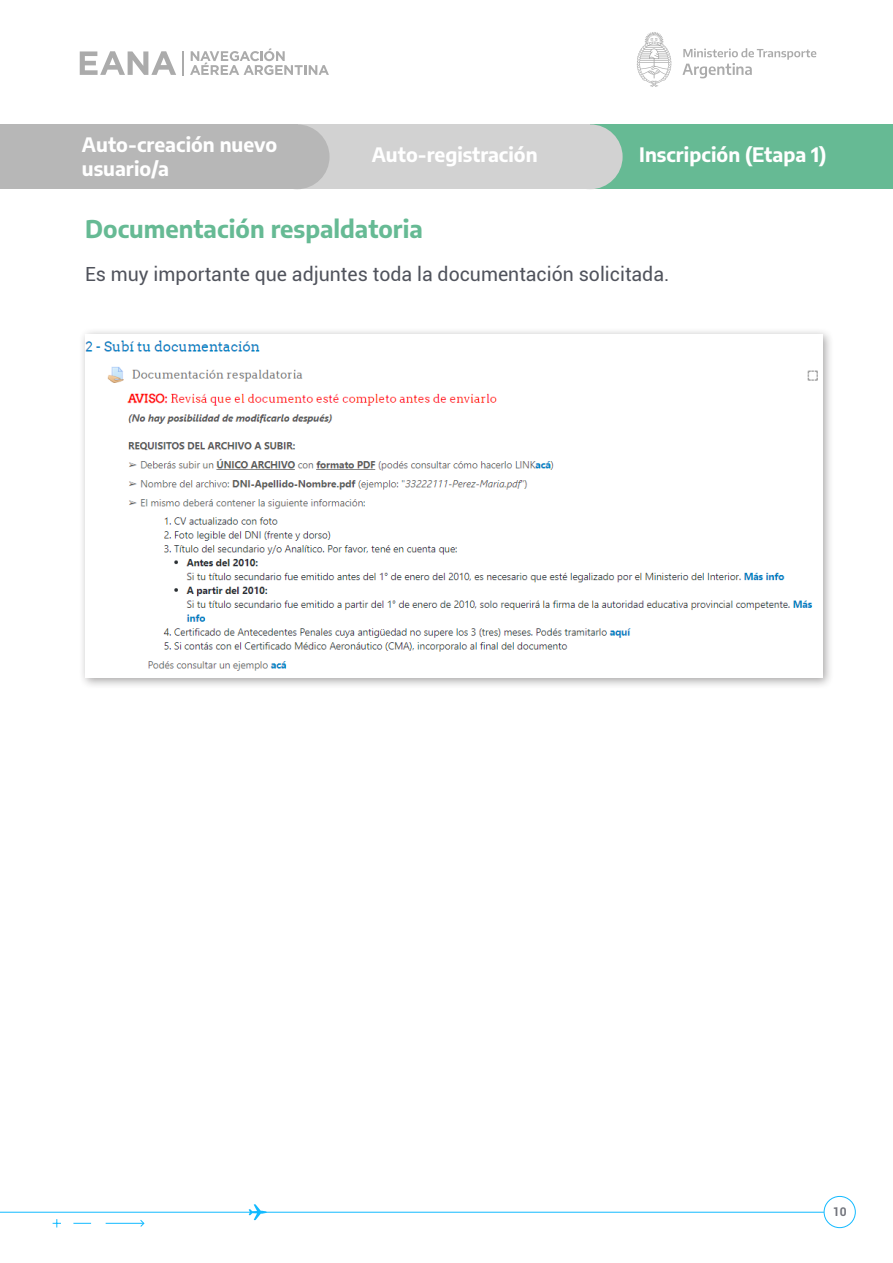
<style>
.page{position:relative;width:893px;height:1263px;background:#fff}
.page>*{position:absolute;margin:0;border:0;box-sizing:border-box;transform-origin:0 0}
.Títulos_pasos{font:700 24px "Encode Sans";color:#66ba94}
.Títulos_pasos-2{font:700 19.5px/24px "Encode Sans";color:#fff}
.t1{font:19.5px "Roboto";color:#50535c}
.t2{font:700 12px "Roboto";color:#73757d}
</style>
<div class="page">
<hr style="left:0;top:1212px;width:824px;height:1px;background:#12baff">
<svg style="left:53px;top:1219px;width:8px;height:8px"></svg>
<svg style="left:73px;top:1223px;width:18px;height:1px"></svg>
<hr style="left:106px;top:1223px;width:37px;height:1px;background:#12baff">
<svg style="left:249px;top:1204px;width:18px;height:16px"></svg>
<div style="left:824px;top:1196px;width:32px;height:32px;border:1px solid #12baff;border-radius:50%"></div>
<svg style="left:140px;top:1220px;width:5px;height:7px"></svg>
<svg style="left:80px;top:51px;width:96px;height:24px"></svg>
<svg style="left:190px;top:48px;width:139px;height:27px"></svg>
<svg style="left:182px;top:51px;width:1px;height:24px"></svg>
<svg style="left:682px;top:48px;width:134px;height:30px"></svg>
<svg style="left:637px;top:32px;width:34px;height:55px"></svg>
<div style="left:79px;top:328px;width:756px;height:362px;background:#231f20;opacity:.4"></div>
<img style="left:85px;top:334px;width:738px;height:344px">
<div style="left:340px;top:124px;width:553px;height:65px;background:#66ba94"></div>
<div style="left:558px;top:124px;width:65px;height:65px;background:#d2d2d2;border-radius:50%"></div>
<div style="left:24px;top:124px;width:566px;height:65px;background:#d2d2d2"></div>
<div style="left:265px;top:124px;width:65px;height:65px;background:#b7b7b7;border-radius:50%"></div>
<div style="left:0;top:124px;width:297px;height:65px;background:#b7b7b7"></div>
<p class="Títulos_pasos-2" style="left:82px;top:131px;width:197px">Auto-creación nuevo usuario/a</p>
<p class="Títulos_pasos-2" style="left:372px;top:141px;width:167px">Auto-registración</p>
<p class="Títulos_pasos-2" style="left:639px;top:141px;width:189px">Inscripción (Etapa 1)</p>
<p class="Títulos_pasos" style="left:85px;top:211px;width:339px">Documentación respaldatoria</p>
<p class="t1" style="left:85px;top:261px;width:586px">Es muy importante que adjuntes toda la documentación solicitada.</p>
<p class="t2" style="left:833px;top:1203px;width:15px">10</p>
</div>
